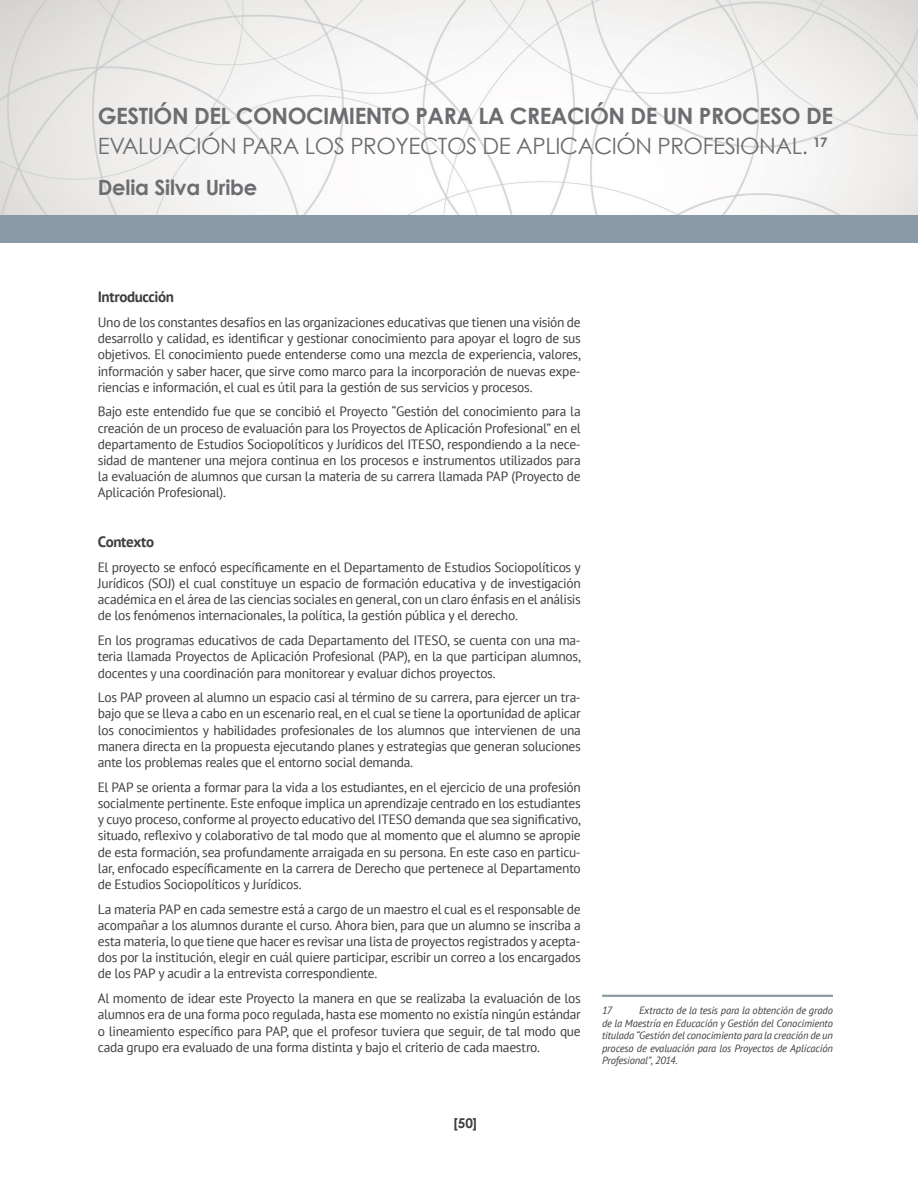
<style>
.page{position:relative;width:918px;height:1188px;background:#fff}
.page>*{position:absolute;margin:0;border:0;box-sizing:border-box;transform-origin:0 0}
.t1{font:22.5px/30px "Century Gothic";letter-spacing:-.02em;color:#6c6d70}
.t2{font:700 21px "Century Gothic";letter-spacing:-.01em;color:#6c6d70}
.t3{font:700 15px "PT Sans";letter-spacing:-.025em;color:#3e3e3f}
.t4{font:13.5px/16.2px "PT Sans";letter-spacing:-.02em;color:#3e3e3f;text-align:justify}
.t5{font:700 13.5px "Century Gothic";color:#3e3e3f}
.t6{font:italic 10.5px/12.6px "PT Sans";letter-spacing:-.015em;color:#3e3e3f;text-align:justify}
.s1{font-weight:700}
</style>
<div class="page">
<img style="left:0;top:0;width:918px;height:215px">
<div style="left:0;top:215px;width:918px;height:27px;background:#8a9aa4"></div>
<hr style="left:602px;top:995px;width:231px;height:2px;background:#8a9aa4">
<h1 class="t1" style="left:98px;top:101px;width:737px"><span class="s1">GESTIÓN DEL CONOCIMIENTO PARA LA CREACIÓN DE UN PROCESO DE<br></span>EVALUACIÓN PARA LOS PROYECTOS DE APLICACIÓN PROFESIONAL. <sup>17</sup></h1>
<h2 class="t2" style="left:98px;top:174px;width:161px">Delia Silva Uribe</h2>
<p class="t3" style="left:98px;top:287px;width:78px">Introducción</p>
<p class="t4" style="left:98px;top:314px;width:485px">Uno de los constantes desafíos en las organizaciones educativas que tienen una visión de desarrollo y calidad, es identificar y gestionar conocimiento para apoyar el logro de sus objetivos. El conocimiento puede entenderse como una mezcla de experiencia, valores, información y saber hacer, que sirve como marco para la incorporación de nuevas expe&shy;riencias e información, el cual es útil para la gestión de sus servicios y procesos.</p>
<p class="t4" style="left:98px;top:403px;width:485px">Bajo este entendido fue que se concibió el Proyecto “Gestión del conocimiento para la creación de un proceso de evaluación para los Proyectos de Aplicación Profesional” en el departamento de Estudios Sociopolíticos y Jurídicos del ITESO, respondiendo a la nece&shy;sidad de mantener una mejora continua en los procesos e instrumentos utilizados para la evaluación de alumnos que cursan la materia de su carrera llamada PAP (Proyecto de Aplicación Profesional).</p>
<p class="t3" style="left:98px;top:532px;width:58px">Contexto</p>
<p class="t4" style="left:98px;top:559px;width:485px">El proyecto se enfocó específicamente en el Departamento de Estudios Sociopolíticos y Jurídicos (SOJ) el cual constituye un espacio de formación educativa y de investigación académica en el área de las ciencias sociales en general, con un claro énfasis en el análisis de los fenómenos internacionales, la política, la gestión pública y el derecho.</p>
<p class="t4" style="left:98px;top:632px;width:485px">En los programas educativos de cada Departamento del ITESO, se cuenta con una ma&shy;teria llamada Proyectos de Aplicación Profesional (PAP), en la que participan alumnos, docentes y una coordinación para monitorear y evaluar dichos proyectos.</p>
<p class="t4" style="left:98px;top:689px;width:485px">Los PAP proveen al alumno un espacio casi al término de su carrera, para ejercer un tra&shy;bajo que se lleva a cabo en un escenario real, en el cual se tiene la oportunidad de aplicar los conocimientos y habilidades profesionales de los alumnos que intervienen de una manera directa en la propuesta ejecutando planes y estrategias que generan soluciones ante los problemas reales que el entorno social demanda.</p>
<p class="t4" style="left:98px;top:779px;width:485px">El PAP se orienta a formar para la vida a los estudiantes, en el ejercicio de una profesión socialmente pertinente. Este enfoque implica un aprendizaje centrado en los estudiantes y cuyo proceso, conforme al proyecto educativo del ITESO demanda que sea significativo, situado, reflexivo y colaborativo de tal modo que al momento que el alumno se apropie de esta formación, sea profundamente arraigada en su persona. En este caso en particu&shy;lar, enfocado específicamente en la carrera de Derecho que pertenece al Departamento de Estudios Sociopolíticos y Jurídicos.</p>
<p class="t4" style="left:98px;top:901px;width:485px">La materia PAP en cada semestre está a cargo de un maestro el cual es el responsable de acompañar a los alumnos durante el curso. Ahora bien, para que un alumno se inscriba a esta materia, lo que tiene que hacer es revisar una lista de proyectos registrados y acepta&shy;dos por la institución, elegir en cuál quiere participar, escribir un correo a los encargados de los PAP y acudir a la entrevista correspondiente.</p>
<p class="t4" style="left:98px;top:990px;width:485px">Al momento de idear este Proyecto la manera en que se realizaba la evaluación de los alumnos era de una forma poco regulada, hasta ese momento no existía ningún estándar o lineamiento específico para PAP, que el profesor tuviera que seguir, de tal modo que cada grupo era evaluado de una forma distinta y bajo el criterio de cada maestro.</p>
<p class="t5" style="left:453px;top:1114px;width:25px">[50]</p>
<p class="t6" style="left:602px;top:1004px;width:232px;text-indent:37px">Extracto de la tesis para la obtención de grado de la Maestría en Educación y Gestión del Conocimiento titulada “Gestión del conocimiento para la creación de un proceso de evaluación para los Proyectos de Aplicación Profesional”, 2014.</p>
<p class="t6" style="left:602px;top:1004px;width:12px">17</p>
</div>
